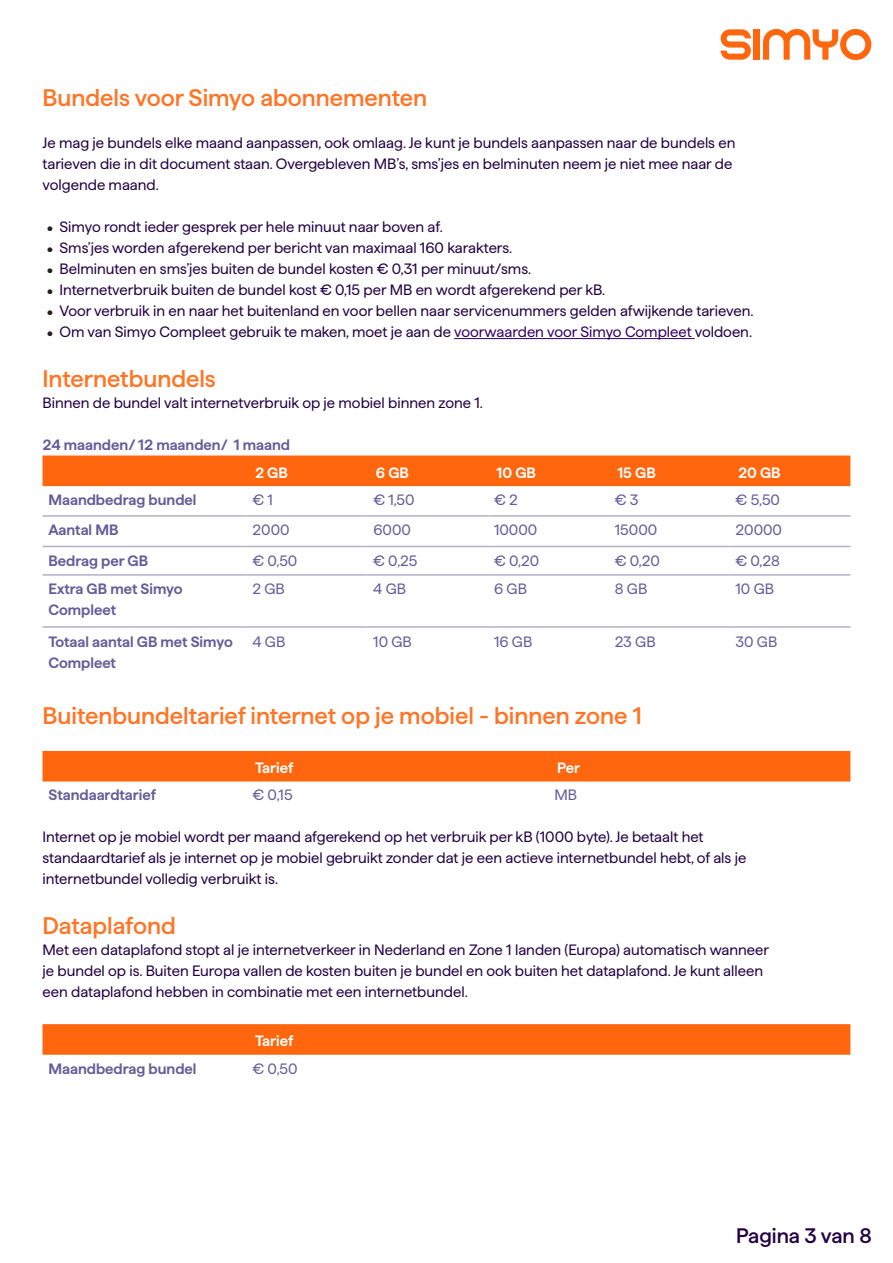
<style>
.page{position:relative;width:893px;height:1263px;background:#fff}
.page>*{position:absolute;margin:0;border:0;box-sizing:border-box;transform-origin:0 0}
.t1{font:500 24px "Haffer";color:#ff7525}
.t2{font:500 21px "Haffer";color:#230243}
.t3{font:15px/21px "Haffer";color:#230243}
.t4{font:600 15px/21px "Haffer";color:#665c99}
.t5{font:15px "Haffer";color:#665c99}
.t6{font:600 15px "Haffer";color:#fff}
.s1{font-size:12px;color:#231f20}
.s2{color:#306}
</style>
<div class="page">
<svg style="left:763px;top:29px;width:108px;height:31px"></svg>
<div style="left:754px;top:29px;width:6px;height:31px;background:#ff660d"></div>
<svg style="left:721px;top:29px;width:30px;height:31px"></svg>
<hr style="left:454px;top:338px;width:241px;height:1px;background:#306">
<div style="left:43px;top:455px;width:807px;height:31px;background:#ff660d"></div>
<hr style="left:367px;top:515px;width:121px;height:2px;background:#b4b0c6">
<hr style="left:488px;top:515px;width:121px;height:2px;background:#b4b0c6">
<hr style="left:609px;top:515px;width:121px;height:2px;background:#b4b0c6">
<hr style="left:730px;top:515px;width:120px;height:2px;background:#b4b0c6">
<hr style="left:367px;top:546px;width:121px;height:1px;background:#b4b0c6">
<hr style="left:488px;top:546px;width:121px;height:1px;background:#b4b0c6">
<hr style="left:609px;top:546px;width:121px;height:1px;background:#b4b0c6">
<hr style="left:730px;top:546px;width:120px;height:1px;background:#b4b0c6">
<hr style="left:367px;top:574px;width:121px;height:2px;background:#b4b0c6">
<hr style="left:488px;top:574px;width:121px;height:2px;background:#b4b0c6">
<hr style="left:609px;top:574px;width:121px;height:2px;background:#b4b0c6">
<hr style="left:730px;top:574px;width:120px;height:2px;background:#b4b0c6">
<hr style="left:367px;top:626px;width:121px;height:2px;background:#b4b0c6">
<hr style="left:488px;top:626px;width:121px;height:2px;background:#b4b0c6">
<hr style="left:609px;top:626px;width:121px;height:2px;background:#b4b0c6">
<hr style="left:730px;top:626px;width:120px;height:2px;background:#b4b0c6">
<hr style="left:43px;top:515px;width:204px;height:2px;background:#b4b0c6">
<hr style="left:43px;top:546px;width:204px;height:1px;background:#b4b0c6">
<hr style="left:43px;top:574px;width:204px;height:2px;background:#b4b0c6">
<hr style="left:43px;top:626px;width:204px;height:2px;background:#b4b0c6">
<hr style="left:247px;top:515px;width:120px;height:2px;background:#b4b0c6">
<hr style="left:247px;top:574px;width:120px;height:2px;background:#b4b0c6">
<hr style="left:247px;top:546px;width:120px;height:1px;background:#b4b0c6">
<hr style="left:247px;top:626px;width:120px;height:2px;background:#b4b0c6">
<div style="left:43px;top:751px;width:807px;height:30px;background:#ff660d"></div>
<div style="left:43px;top:1024px;width:807px;height:31px;background:#ff660d"></div>
<h1 class="t1" style="left:43px;top:80px;width:386px">Bundels voor Simyo abonnementen</h1>
<p class="t3" style="left:43px;top:131px;width:694px">Je mag je bundels elke maand aanpassen, ook omlaag. Je kunt je bundels aanpassen naar de bundels en tarieven die in dit document staan. Overgebleven MB’s, sms’jes en belminuten neem je niet mee naar de volgende maand.</p>
<p class="t3" style="left:47px;top:215px;width:397px"><span class="s1">•</span> Simyo rondt ieder gesprek per hele minuut naar boven af.</p>
<p class="t3" style="left:47px;top:236px;width:467px"><span class="s1">•</span> Sms’jes worden afgerekend per bericht van maximaal 160 karakters.</p>
<p class="t3" style="left:47px;top:257px;width:486px"><span class="s1">•</span> Belminuten en sms’jes buiten de bundel kosten € 0,31 per minuut/sms.</p>
<p class="t3" style="left:47px;top:278px;width:560px"><span class="s1">•</span> Internetverbruik buiten de bundel kost € 0,15 per MB en wordt afgerekend per kB.</p>
<p class="t3" style="left:47px;top:299px;width:708px"><span class="s1">•</span> Voor verbruik in en naar het buitenland en voor bellen naar servicenummers gelden afwijkende tarieven.</p>
<p class="t3" style="left:47px;top:320px;width:707px"><span class="s1">•</span> Om van Simyo Compleet gebruik te maken, moet je aan de <span class="s2">voorwaarden voor Simyo Compleet</span> voldoen.</p>
<h1 class="t1" style="left:43px;top:360px;width:175px">Internetbundels</h1>
<p class="t3" style="left:43px;top:390px;width:442px">Binnen de bundel valt internetverbruik op je mobiel binnen zone 1.</p>
<p class="t4" style="left:43px;top:432px;width:249px">24 maanden/ 12 maanden/ 1 maand</p>
<p class="t6" style="left:255px;top:461px;width:34px">2 GB</p>
<p class="t6" style="left:376px;top:461px;width:35px">6 GB</p>
<p class="t6" style="left:497px;top:461px;width:41px">10 GB</p>
<p class="t6" style="left:617px;top:461px;width:40px">15 GB</p>
<p class="t6" style="left:738px;top:461px;width:44px">20 GB</p>
<p class="t4" style="left:48px;top:488px;width:150px">Maandbedrag bundel</p>
<p class="t5" style="left:253px;top:489px;width:22px">€ 1</p>
<p class="t5" style="left:373px;top:489px;width:43px">€ 1,50</p>
<p class="t5" style="left:494px;top:489px;width:25px">€ 2</p>
<p class="t5" style="left:615px;top:489px;width:25px">€ 3</p>
<p class="t5" style="left:736px;top:489px;width:46px">€ 5,50</p>
<p class="t4" style="left:48px;top:518px;width:72px">Aantal MB</p>
<p class="t5" style="left:253px;top:519px;width:39px">2000</p>
<p class="t5" style="left:373px;top:519px;width:39px">6000</p>
<p class="t5" style="left:494px;top:519px;width:45px">10000</p>
<p class="t5" style="left:615px;top:519px;width:44px">15000</p>
<p class="t5" style="left:736px;top:519px;width:48px">20000</p>
<p class="t4" style="left:48px;top:549px;width:101px">Bedrag per GB</p>
<p class="t5" style="left:253px;top:550px;width:46px">€ 0,50</p>
<p class="t5" style="left:373px;top:550px;width:46px">€ 0,25</p>
<p class="t5" style="left:494px;top:550px;width:47px">€ 0,20</p>
<p class="t5" style="left:615px;top:550px;width:47px">€ 0,20</p>
<p class="t5" style="left:736px;top:550px;width:46px">€ 0,28</p>
<p class="t4" style="left:48px;top:577px;width:136px">Extra GB met Simyo<br>Compleet</p>
<p class="t5" style="left:252px;top:578px;width:34px">2 GB</p>
<p class="t5" style="left:373px;top:578px;width:34px">4 GB</p>
<p class="t5" style="left:494px;top:578px;width:34px">6 GB</p>
<p class="t5" style="left:615px;top:578px;width:34px">8 GB</p>
<p class="t5" style="left:735px;top:578px;width:40px">10 GB</p>
<p class="t4" style="left:48px;top:629px;width:186px">Totaal aantal GB met Simyo<br>Compleet</p>
<p class="t5" style="left:252px;top:630px;width:34px">4 GB</p>
<p class="t5" style="left:373px;top:630px;width:40px">10 GB</p>
<p class="t5" style="left:494px;top:630px;width:40px">16 GB</p>
<p class="t5" style="left:615px;top:630px;width:42px">23 GB</p>
<p class="t5" style="left:735px;top:630px;width:43px">30 GB</p>
<h1 class="t1" style="left:43px;top:698px;width:601px">Buitenbundeltarief internet op je mobiel - binnen zone 1</h1>
<p class="t6" style="left:255px;top:757px;width:40px">Tarief</p>
<p class="t6" style="left:557px;top:757px;width:24px">Per</p>
<p class="t4" style="left:49px;top:783px;width:109px">Standaardtarief</p>
<p class="t5" style="left:253px;top:784px;width:42px">€ 0,15</p>
<p class="t5" style="left:555px;top:784px;width:24px">MB</p>
<p class="t3" style="left:43px;top:825px;width:705px">Internet op je mobiel wordt per maand afgerekend op het verbruik per kB (1000 byte). Je betaalt het standaardtarief als je internet op je mobiel gebruikt zonder dat je een actieve internetbundel hebt, of als je internetbundel volledig verbruikt is.</p>
<h1 class="t1" style="left:43px;top:908px;width:135px">Dataplafond</h1>
<p class="t3" style="left:43px;top:938px;width:728px">Met een dataplafond stopt al je internetverkeer in Nederland en Zone 1 landen (Europa) automatisch wanneer je bundel op is. Buiten Europa vallen de kosten buiten je bundel en ook buiten het dataplafond. Je kunt alleen een dataplafond hebben in combinatie met een internetbundel.</p>
<p class="t6" style="left:255px;top:1030px;width:40px">Tarief</p>
<p class="t4" style="left:49px;top:1056px;width:150px">Maandbedrag bundel</p>
<p class="t5" style="left:253px;top:1057px;width:46px">€ 0,50</p>
<h2 class="t2" style="left:736px;top:1220px;width:137px">Pagina 3 van 8</h2>
</div>
